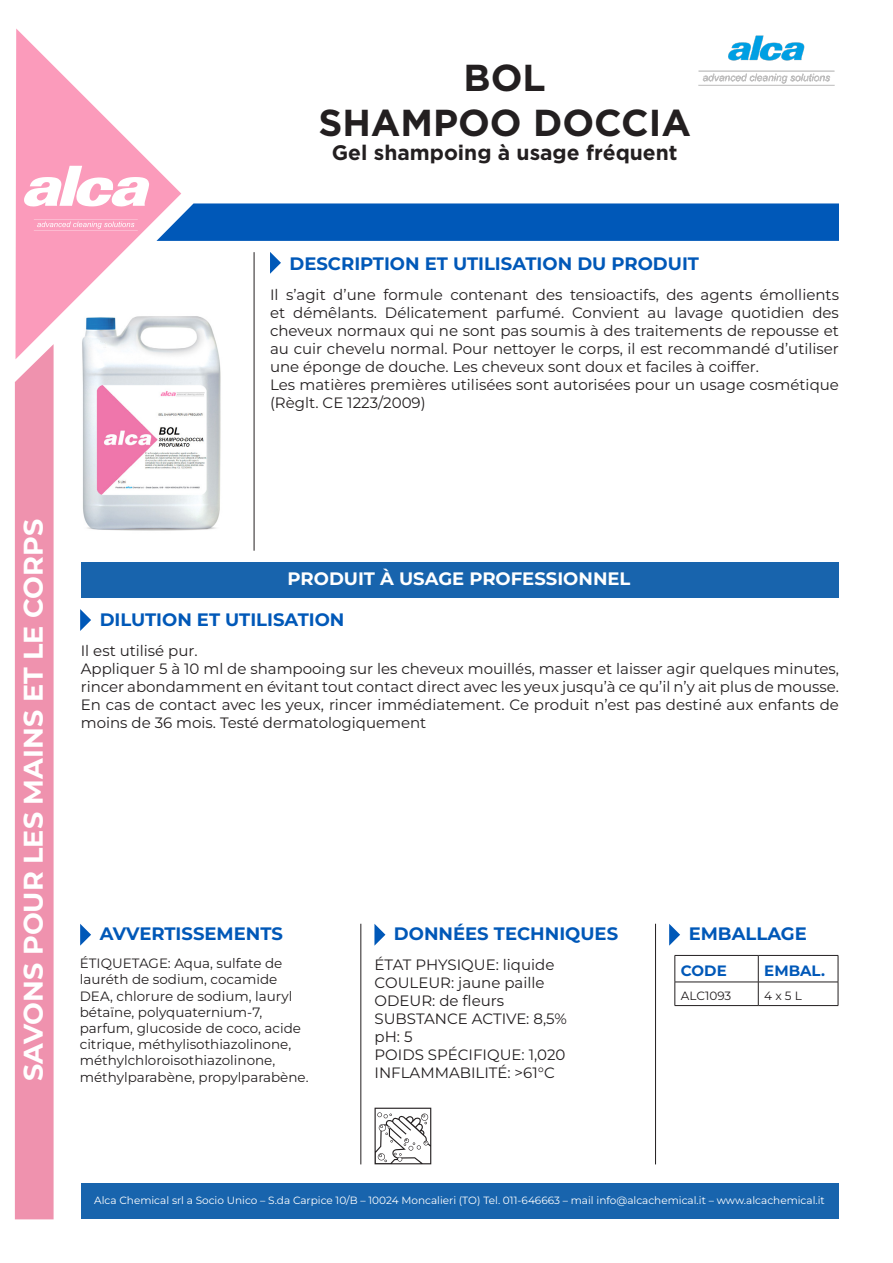
<style>
.page{position:relative;width:893px;height:1263px;background:#fff}
.page>*{position:absolute;margin:0;border:0;box-sizing:border-box;transform-origin:0 0}
.t1{font:700 37.5px "Gotham";color:#231f20}
.t2{font:700 27px "Montserrat";color:#fff}
.t3{font:700 21px "Gotham";color:#231f20}
.t4{font:700 18px "Montserrat";color:#0058b8}
.t5{font:700 18px "Montserrat";color:#fff}
.t6{font:15px/18px "Montserrat";color:#231f20}
.t7{font:700 15px "Montserrat";color:#0058b8}
.t8{font:13.5px/16.2px "Montserrat";color:#231f20}
.t9{font:12px "Montserrat";color:#231f20}
.t10{font:10.5px "Montserrat";color:#fff}
</style>
<div class="page">
<img style="left:698px;top:35px;width:137px;height:51px">
<img style="left:82px;top:316px;width:139px;height:215px">
<hr style="left:254px;top:252px;width:1px;height:299px;background:#231f20">
<svg style="left:270px;top:252px;width:11px;height:22px"></svg>
<svg style="left:80px;top:609px;width:11px;height:22px"></svg>
<svg style="left:16px;top:28px;width:165px;height:331px"></svg>
<svg style="left:24px;top:166px;width:125px;height:41px"></svg>
<svg style="left:34px;top:219px;width:104px;height:12px"></svg>
<svg style="left:156px;top:203px;width:683px;height:38px;background:#0a5eba"></svg>
<div style="left:15px;top:344px;width:39px;height:875px;background:#ef92ae"></div>
<div style="left:81px;top:561px;width:757px;height:36px;background:#1864ad"></div>
<div style="left:81px;top:1183px;width:757px;height:36px;background:#1864ad"></div>
<svg style="left:80px;top:924px;width:11px;height:22px"></svg>
<svg style="left:374px;top:924px;width:11px;height:22px"></svg>
<svg style="left:669px;top:924px;width:11px;height:22px"></svg>
<hr style="left:361px;top:924px;width:1px;height:240px;background:#231f20">
<hr style="left:655px;top:924px;width:1px;height:240px;background:#231f20">
<hr style="left:675px;top:955px;width:83px;height:1px;background:#231f20">
<hr style="left:758px;top:955px;width:80px;height:1px;background:#231f20">
<hr style="left:675px;top:982px;width:83px;height:1px;background:#231f20">
<svg style="left:675px;top:956px;width:1px;height:49px"></svg>
<hr style="left:758px;top:982px;width:80px;height:1px;background:#231f20">
<svg style="left:758px;top:956px;width:1px;height:49px"></svg>
<svg style="left:838px;top:956px;width:1px;height:49px"></svg>
<hr style="left:675px;top:1005px;width:83px;height:1px;background:#231f20">
<hr style="left:758px;top:1005px;width:80px;height:1px;background:#231f20">
<svg style="left:375px;top:1108px;width:56px;height:56px"></svg>
<p class="t1" style="left:464px;top:56px;width:84px">BOL</p>
<p class="t1" style="left:318px;top:101px;width:374px">SHAMPOO DOCCIA</p>
<p class="t3" style="left:332px;top:140px;width:347px">Gel shampoing à usage fréquent</p>
<p class="t4" style="left:290px;top:251px;width:411px">DESCRIPTION ET UTILISATION DU PRODUIT</p>
<p class="t6" style="left:270px;top:286px;width:570px;text-align:justify">Il s’agit d’une formule contenant des tensioactifs, des agents émollients et démêlants. Délicatement parfumé. Convient au lavage quotidien des cheveux normaux qui ne sont pas soumis à des traitements de repousse et au cuir chevelu normal. Pour nettoyer le corps, il est recommandé d’utiliser une éponge de douche. Les cheveux sont doux et faciles à coiffer.</p>
<p class="t6" style="left:270px;top:376px;width:570px">Les matières premières utilisées sont autorisées pour un usage cosmétique (Règlt. CE 1223/2009)</p>
<p class="t2" style="left:15px;top:1081px;width:563px;rotate:-90deg">SAVONS POUR LES MAINS ET LE CORPS</p>
<p class="t5" style="left:288px;top:567px;width:344px">PRODUIT À USAGE PROFESSIONNEL</p>
<p class="t4" style="left:100px;top:607px;width:246px">DILUTION ET UTILISATION</p>
<p class="t6" style="left:81px;top:641px;width:118px">Il est utilisé pur.</p>
<p class="t6" style="left:81px;top:659px;width:760px">Appliquer 5 à 10 ml de shampooing sur les cheveux mouillés, masser et laisser agir quelques minutes, rincer abondamment en évitant tout contact direct avec les yeux jusqu’à ce qu’il n’y ait plus de mousse.</p>
<p class="t6" style="left:81px;top:695px;width:760px">En cas de contact avec les yeux, rincer immédiatement. Ce produit n’est pas destiné aux enfants de moins de 36 mois. Testé dermatologiquement</p>
<p class="t4" style="left:100px;top:922px;width:185px">AVVERTISSEMENTS</p>
<p class="t4" style="left:394px;top:922px;width:226px">DONNÉES TECHNIQUES</p>
<p class="t4" style="left:689px;top:922px;width:120px">EMBALLAGE</p>
<p class="t8" style="left:80px;top:955px;width:230px">ÉTIQUETAGE: Aqua, sulfate de lauréth de sodium, cocamide<br>DEA, chlorure de sodium, lauryl bétaïne, polyquaternium-7, parfum, glucoside de coco, acide citrique, méthylisothiazolinone, méthylchloroisothiazolinone, méthylparabène, propylparabène.</p>
<p class="t6" style="left:375px;top:955px;width:181px">ÉTAT PHYSIQUE: liquide</p>
<p class="t7" style="left:681px;top:961px;width:47px">CODE</p>
<p class="t7" style="left:764px;top:961px;width:62px">EMBAL.</p>
<p class="t9" style="left:681px;top:987px;width:52px">ALC1093</p>
<p class="t9" style="left:764px;top:987px;width:39px">4 x 5 L</p>
<p class="t6" style="left:375px;top:973px;width:172px">COULEUR: jaune paille</p>
<p class="t6" style="left:375px;top:991px;width:131px">ODEUR: de fleurs</p>
<p class="t6" style="left:375px;top:1009px;width:194px">SUBSTANCE ACTIVE: 8,5%</p>
<p class="t6" style="left:375px;top:1027px;width:39px">pH: 5</p>
<p class="t6" style="left:375px;top:1045px;width:192px">POIDS SPÉCIFIQUE: 1,020</p>
<p class="t6" style="left:375px;top:1063px;width:182px">INFLAMMABILITÉ: &gt;61°C</p>
<p class="t10" style="left:94px;top:1193px;width:732px">Alca Chemical srl a Socio Unico – S.da Carpice 10/B – 10024 Moncalieri (TO) Tel. 011-646663 – mail info@alcachemical.it – www.alcachemical.it</p>
</div>
